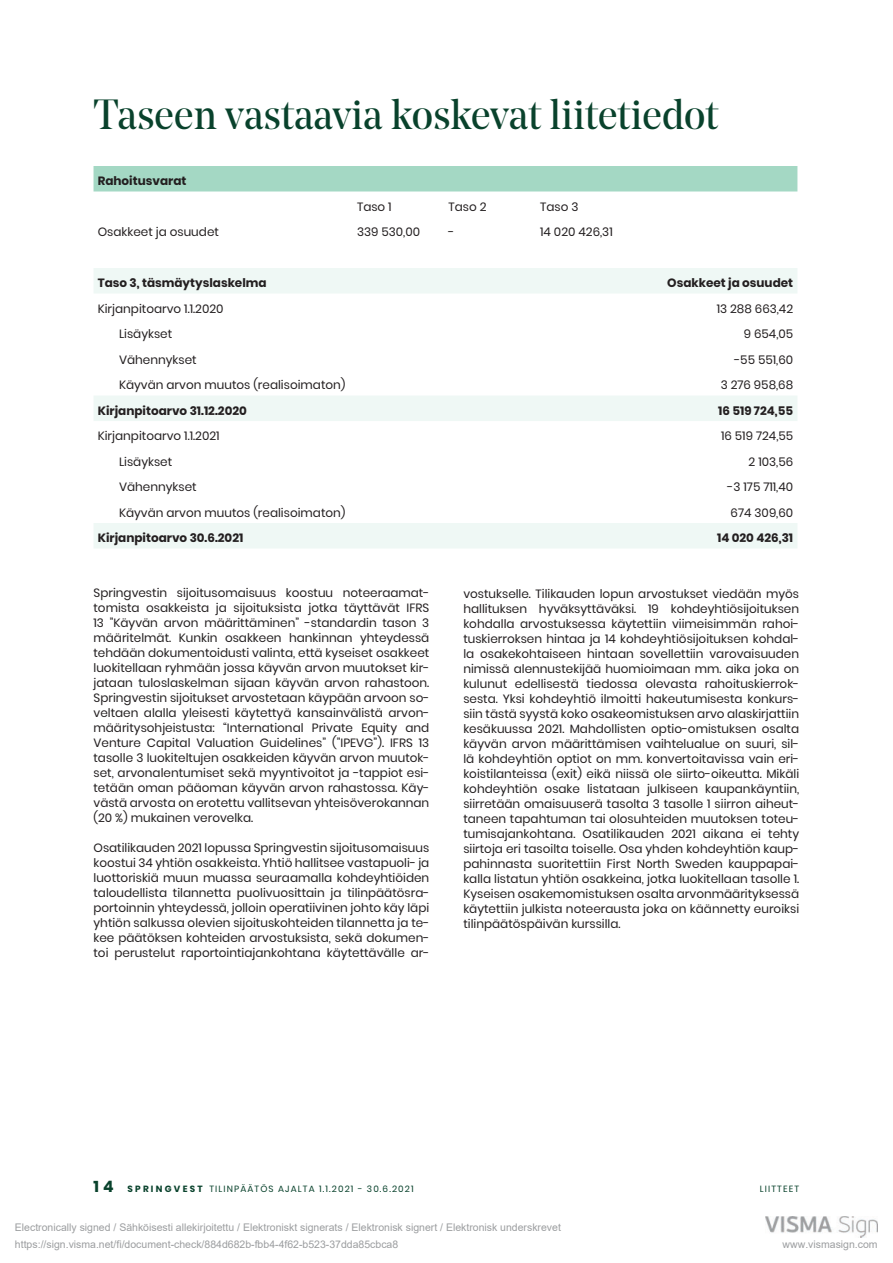
<style>
.page{position:relative;width:893px;height:1263px;background:#fff}
.page>*{position:absolute;margin:0;border:0;box-sizing:border-box;transform-origin:0 0}
.t1{font:42px "Noe Display";color:#09422c}
.t2{font:12px/15px "Poppins";color:#231f20;text-align:justify}
.t3{font:700 12px "Poppins";color:#231f20}
.t4{font:10.5px "Arial";color:#9c9ea0}
.t5{font:9px "Poppins";letter-spacing:.125em;color:#09422c}
.s1{font-weight:700;font-size:15.75px}
.s2{font-weight:700}
</style>
<div class="page">
<div style="left:94px;top:166px;width:703px;height:26px;background:#a4d8c4"></div>
<svg style="left:94px;top:268px;width:703px;height:280px"></svg>
<img style="left:765px;top:1216px;width:113px;height:21px">
<h1 class="t1" style="left:94px;top:90px;width:626px">Taseen vastaavia koskevat liitetiedot</h1>
<p class="t3" style="left:98px;top:172px;width:90px">Rahoitusvarat</p>
<p class="t2" style="left:357px;top:199px;width:36px">Taso 1</p>
<p class="t2" style="left:449px;top:199px;width:40px">Taso 2</p>
<p class="t2" style="left:540px;top:199px;width:40px">Taso 3</p>
<p class="t2" style="left:98px;top:224px;width:123px">Osakkeet ja osuudet</p>
<p class="t2" style="left:357px;top:224px;width:65px">339 530,00</p>
<p class="t2" style="left:449px;top:224px;width:7px">-</p>
<p class="t2" style="left:540px;top:224px;width:74px">14 020 426,31</p>
<p class="t3" style="left:98px;top:274px;width:170px">Taso 3, täsmäytyslaskelma</p>
<p class="t3" style="left:667px;top:274px;width:127px">Osakkeet ja osuudet</p>
<p class="t2" style="left:98px;top:301px;width:127px">Kirjanpitoarvo 1.1.2020</p>
<p class="t2" style="left:717px;top:301px;width:78px">13 288 663,42</p>
<p class="t2" style="left:119px;top:327px;width:55px">Lisäykset</p>
<p class="t2" style="left:744px;top:326px;width:51px">9 654,05</p>
<p class="t2" style="left:119px;top:352px;width:79px">Vähennykset</p>
<p class="t2" style="left:734px;top:352px;width:60px">-55 551,60</p>
<p class="t2" style="left:119px;top:378px;width:228px">Käyvän arvon muutos (realisoimaton)</p>
<p class="t2" style="left:721px;top:377px;width:74px">3 276 958,68</p>
<p class="t3" style="left:98px;top:402px;width:151px">Kirjanpitoarvo 31.12.2020</p>
<p class="t3" style="left:718px;top:402px;width:77px">16 519 724,55</p>
<p class="t2" style="left:98px;top:428px;width:123px">Kirjanpitoarvo 1.1.2021</p>
<p class="t2" style="left:721px;top:428px;width:74px">16 519 724,55</p>
<p class="t2" style="left:119px;top:454px;width:55px">Lisäykset</p>
<p class="t2" style="left:748px;top:454px;width:46px">2 103,56</p>
<p class="t2" style="left:119px;top:480px;width:79px">Vähennykset</p>
<p class="t2" style="left:727px;top:479px;width:67px">-3 175 711,40</p>
<p class="t2" style="left:119px;top:505px;width:228px">Käyvän arvon muutos (realisoimaton)</p>
<p class="t2" style="left:731px;top:505px;width:64px">674 309,60</p>
<p class="t3" style="left:98px;top:529px;width:147px">Kirjanpitoarvo 30.6.2021</p>
<p class="t3" style="left:717px;top:529px;width:78px">14 020 426,31</p>
<p class="t2" style="left:94px;top:586px;width:337px">Springvestin sijoitusomaisuus koostuu noteeraamat&shy;tomista osakkeista ja sijoituksista jotka täyttävät IFRS 13 ”Käyvän arvon määrittäminen” -standardin tason 3 määritelmät. Kunkin osakkeen hankinnan yhteydessä tehdään dokumentoidusti valinta, että kyseiset osakkeet luokitellaan ryhmään jossa käyvän arvon muutokset kir&shy;jataan tuloslaskelman sijaan käyvän arvon rahastoon.<br>Springvestin sijoitukset arvostetaan käypään arvoon so&shy;veltaen alalla yleisesti käytettyä kansainvälistä arvon&shy;määritysohjeistusta: “International Private Equity and Venture Capital Valuation Guidelines” (”IPEVG”). IFRS 13 tasolle 3 luokiteltujen osakkeiden käyvän arvon muutok&shy;set, arvonalentumiset sekä myyntivoitot ja -tappiot esi&shy;tetään oman pääoman käyvän arvon rahastossa. Käy&shy;västä arvosta on erotettu vallitsevan yhteisöverokannan (20 %) mukainen verovelka.</p>
<p class="t2" style="left:94px;top:840px;width:337px">Osatilikauden 2021 lopussa Springvestin sijoitusomaisuus koostui 34 yhtiön osakkeista. Yhtiö hallitsee vastapuoli- ja luottoriskiä muun muassa seuraamalla kohdeyhtiöiden taloudellista tilannetta puolivuosittain ja tilinpäätösra&shy;portoinnin yhteydessä, jolloin operatiivinen johto käy läpi yhtiön salkussa olevien sijoituskohteiden tilannetta ja te&shy;kee päätöksen kohteiden arvostuksista, sekä dokumen&shy;toi perustelut raportointiajankohtana käytettävälle ar-</p>
<p class="t2" style="left:463px;top:587px;width:337px">vostukselle. Tilikauden lopun arvostukset viedään myös hallituksen hyväksyttäväksi. 19 kohdeyhtiösijoituksen kohdalla arvostuksessa käytettiin viimeisimmän rahoi&shy;tuskierroksen hintaa ja 14 kohdeyhtiösijoituksen kohdal&shy;la osakekohtaiseen hintaan sovellettiin varovaisuuden nimissä alennustekijää huomioimaan mm. aika joka on kulunut edellisestä tiedossa olevasta rahoituskierrok&shy;sesta. Yksi kohdeyhtiö ilmoitti hakeutumisesta konkurs&shy;siin tästä syystä koko osakeomistuksen arvo alaskirjattiin kesäkuussa 2021. Mahdollisten optio-omistuksen osalta käyvän arvon määrittämisen vaihtelualue on suuri, sil&shy;lä kohdeyhtiön optiot on mm. konvertoitavissa vain eri&shy;koistilanteissa (exit) eikä niissä ole siirto-oikeutta. Mikäli kohdeyhtiön osake listataan julkiseen kaupankäyntiin, siirretään omaisuuserä tasolta 3 tasolle 1 siirron aiheut&shy;taneen tapahtuman tai olosuhteiden muutoksen toteu&shy;tumisajankohtana. Osatilikauden 2021 aikana ei tehty siirtoja eri tasoilta toiselle. Osa yhden kohdeyhtiön kaup&shy;pahinnasta suoritettiin First North Sweden kauppapai&shy;kalla listatun yhtiön osakkeina, jotka luokitellaan tasolle 1.<br>Kyseisen osakemomistuksen osalta arvonmäärityksessä käytettiin julkista noteerausta joka on käännetty euroiksi tilinpäätöspäivän kurssilla.</p>
<p class="t5" style="left:94px;top:1182px;width:322px"><span class="s1">14</span> <span class="s2">SPRINGVEST</span> TILINPÄÄTÖS AJALTA 1.1.2021 - 30.6.2021</p>
<p class="t5" style="left:760px;top:1182px;width:41px">LIITTEET</p>
<p class="t4" style="left:15px;top:1222px;width:547px">Electronically signed / Sähköisesti allekirjoitettu / Elektroniskt signerats / Elektronisk signert / Elektronisk underskrevet</p>
<p class="t4" style="left:15px;top:1238px;width:385px">https://sign.visma.net/fi/document-check/884d682b-fbb4-4f62-b523-37dda85cbca8</p>
<p class="t4" style="left:782px;top:1238px;width:97px">www.vismasign.com</p>
</div>
